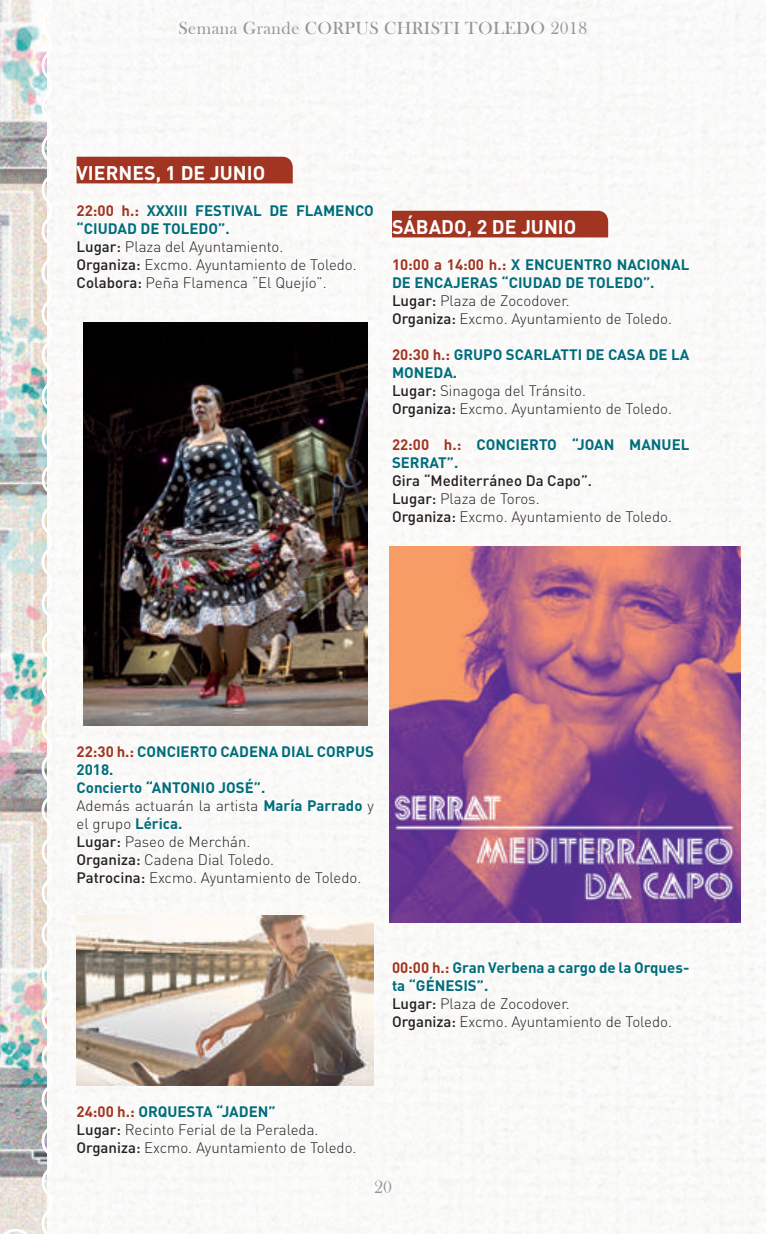
<style>
.page{position:relative;width:766px;height:1234px;background:#fff}
.page>*{position:absolute;margin:0;border:0;box-sizing:border-box;transform-origin:0 0}
.t1{font:700 19.5px "DIN";color:#fff}
.t2{font:18px "Bask Old Face";letter-spacing:.025em;color:#939598}
.t3{font:300 15px/18px "DIN";color:#231f20}
.t4{font:700 15px/18px "DIN";color:#006d7c}
.t5{font:500 15px/18px "DIN";color:#231f20}
.s1{font-weight:700;color:#a13521}
.s2{font-weight:700;color:#006d7c}
.s3{font-weight:500}
.s4{color:#a13521}
.s5{font-weight:500;color:#231f20}
.s6{font-weight:300;color:#231f20}
.s7{font-weight:300}
</style>
<div class="page">
<img style="left:56px;top:0;width:709px;height:1233px">
<div style="left:77px;top:157px;width:216px;height:26px;background:#a13521"></div>
<img style="left:83px;top:322px;width:284px;height:403px">
<img style="left:77px;top:915px;width:297px;height:170px">
<img style="left:389px;top:546px;width:351px;height:376px">
<div style="left:392px;top:211px;width:216px;height:26px;background:#a13521"></div>
<img style="left:0;top:0;width:56px;height:1233px">
<p class="t2" style="left:178px;top:18px;width:410px">Semana Grande CORPUS CHRISTI TOLEDO 2018</p>
<h1 class="t1" style="left:77px;top:160px;width:190px">VIERNES, 1 DE JUNIO</h1>
<p class="t3" style="left:77px;top:201px;width:299px"><span class="s1">22:00 h.:</span> <span class="s2">XXXIII FESTIVAL DE FLAMENCO “CIUDAD DE TOLEDO”.<br></span><span class="s3">Lugar:</span> Plaza del Ayuntamiento.<br><span class="s3">Organiza:</span> Excmo. Ayuntamiento de Toledo.<br><span class="s3">Colabora:</span> Peña Flamenca “El Quejío”.</p>
<h1 class="t1" style="left:392px;top:214px;width:186px">SÁBADO, 2 DE JUNIO</h1>
<p class="t4" style="left:392px;top:255px;width:299px"><span class="s4">10:00 a 14:00 h.:</span> X ENCUENTRO NACIONAL DE ENCAJERAS “CIUDAD DE TOLEDO”.<br><span class="s5">Lugar:</span> <span class="s6">Plaza de Zocodover.<br></span><span class="s5">Organiza:</span> <span class="s6">Excmo. Ayuntamiento de Toledo.</span></p>
<p class="t3" style="left:392px;top:345px;width:299px"><span class="s1">20:30 h.:</span> <span class="s2">GRUPO SCARLATTI DE CASA DE LA<br>MONEDA.<br></span><span class="s3">Lugar:</span> Sinagoga del Tránsito.<br><span class="s3">Organiza:</span> Excmo. Ayuntamiento de Toledo.</p>
<p class="t4" style="left:392px;top:435px;width:299px"><span class="s4">22:00 h.:</span> CONCIERTO “JOAN MANUEL<br>SERRAT”.</p>
<p class="t5" style="left:392px;top:471px;width:281px">Gira “Mediterráneo Da Capo”.<br>Lugar: <span class="s7">Plaza de Toros.<br></span>Organiza: <span class="s7">Excmo. Ayuntamiento de Toledo.</span></p>
<p class="t3" style="left:77px;top:741px;width:299px"><span class="s1">22:30 h.:</span> <span class="s2">CONCIERTO CADENA DIAL CORPUS<br>2018.<br>Concierto “ANTONIO JOSÉ”.<br></span>Además actuarán la artista <span class="s2">María Parrado</span> y el grupo <span class="s2">Lérica.<br></span><span class="s3">Lugar:</span> Paseo de Merchán.<br><span class="s3">Organiza:</span> Cadena Dial Toledo.<br><span class="s3">Patrocina:</span> Excmo. Ayuntamiento de Toledo.</p>
<p class="t3" style="left:77px;top:1101px;width:281px"><span class="s1">24:00 h.:</span> <span class="s2">ORQUESTA “JADEN”<br></span><span class="s3">Lugar:</span> Recinto Ferial de la Peraleda.<br><span class="s3">Organiza:</span> Excmo. Ayuntamiento de Toledo.</p>
<p class="t3" style="left:392px;top:957px;width:299px"><span class="s1">00:00 h.:</span> <span class="s2">Gran Verbena a cargo de la Orques&shy;ta “GÉNESIS”.<br></span><span class="s3">Lugar:</span> Plaza de Zocodover.<br><span class="s3">Organiza:</span> Excmo. Ayuntamiento de Toledo.</p>
<p class="t2" style="left:374px;top:1176px;width:19px">20</p>
</div>
